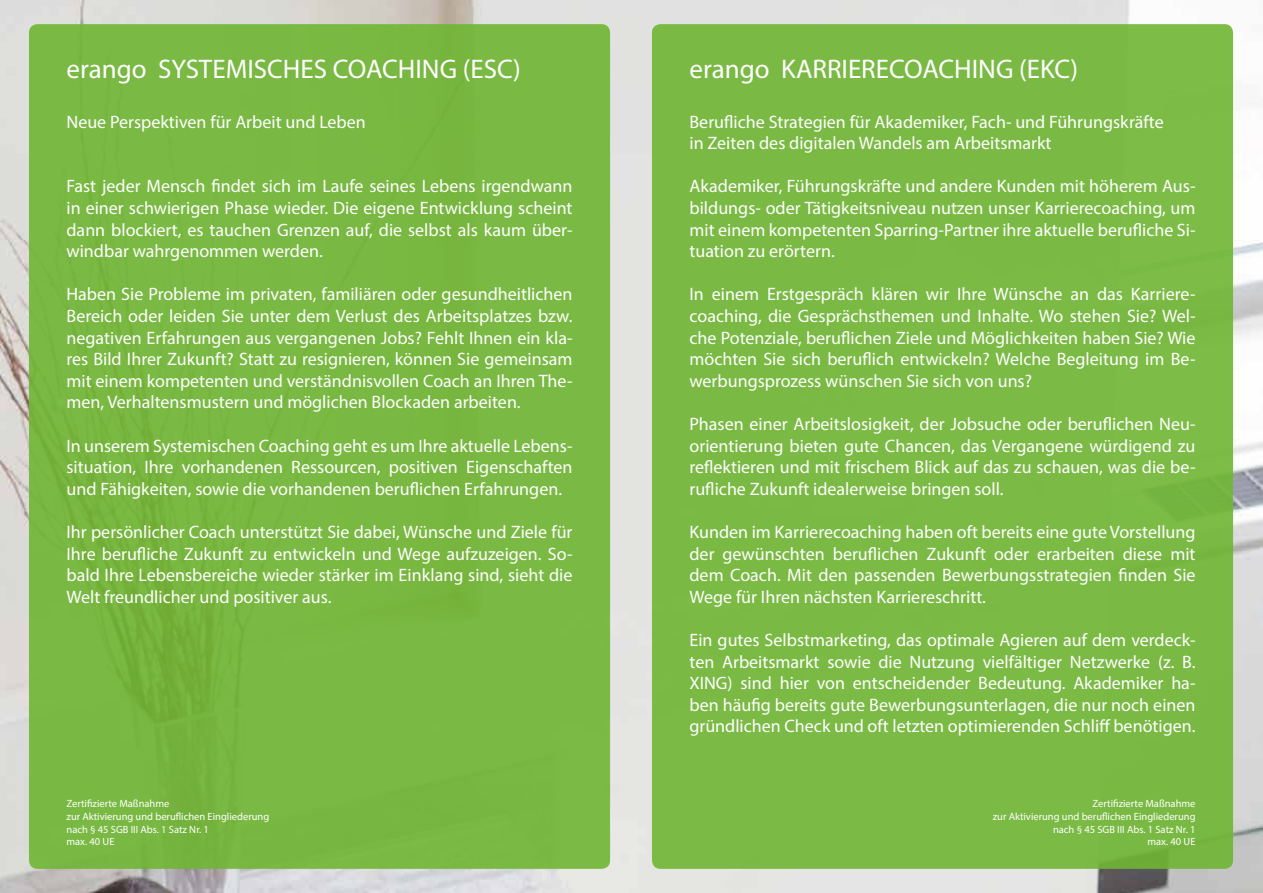
<style>
.page{position:relative;width:1263px;height:893px;background:#fff}
.page>*{position:absolute;margin:0;border:0;box-sizing:border-box;transform-origin:0 0}
.t1{font:27px "Myriad Pro";color:#fff}
.t2{font:18px/21.6px "Myriad Pro";color:#fff;text-align:justify}
.t3{font:10.5px/12.6px "Myriad Pro";color:#fff}
</style>
<div class="page">
<img style="left:0;top:0;width:1263px;height:893px">
<div style="left:29px;top:24px;width:581px;height:845px;background:#7ab943;border-radius:9px"></div>
<div style="left:652px;top:24px;width:581px;height:845px;background:#7bba44;border-radius:9px"></div>
<h1 class="t1" style="left:66px;top:52px;width:456px">erango SYSTEMISCHES COACHING (ESC)</h1>
<p class="t2" style="left:66px;top:110px;width:301px">Neue Perspektiven für Arbeit und Leben</p>
<p class="t2" style="left:66px;top:175px;width:507px">Fast jeder Mensch findet sich im Laufe seines Lebens irgendwann in einer schwierigen Phase wieder. Die eigene Entwicklung scheint dann blockiert, es tauchen Grenzen auf, die selbst als kaum über&shy;windbar wahrgenommen werden.</p>
<p class="t2" style="left:66px;top:283px;width:508px">Haben Sie Probleme im privaten, familiären oder gesundheitlichen Bereich oder leiden Sie unter dem Verlust des Arbeitsplatzes bzw. negativen Erfahrungen aus vergangenen Jobs? Fehlt Ihnen ein kla&shy;res Bild Ihrer Zukunft? Statt zu resignieren, können Sie gemeinsam mit einem kompetenten und verständnisvollen Coach an Ihren The&shy;men, Verhaltensmustern und möglichen Blockaden arbeiten.</p>
<p class="t2" style="left:66px;top:434px;width:507px">In unserem Systemischen Coaching geht es um Ihre aktuelle Lebens&shy;situation, Ihre vorhandenen Ressourcen, positiven Eigenschaften und Fähigkeiten, sowie die vorhandenen beruflichen Erfahrungen.</p>
<p class="t2" style="left:66px;top:521px;width:507px">Ihr persönlicher Coach unterstützt Sie dabei, Wünsche und Ziele für Ihre berufliche Zukunft zu entwickeln und Wege aufzuzeigen. So&shy;bald Ihre Lebensbereiche wieder stärker im Einklang sind, sieht die Welt freundlicher und positiver aus.</p>
<h1 class="t1" style="left:689px;top:52px;width:390px">erango KARRIERECOACHING (EKC)</h1>
<p class="t2" style="left:689px;top:110px;width:476px">Berufliche Strategien für Akademiker, Fach- und Führungskräfte in Zeiten des digitalen Wandels am Arbeitsmarkt</p>
<p class="t2" style="left:689px;top:175px;width:508px">Akademiker, Führungskräfte und andere Kunden mit höherem Aus&shy;bildungs- oder Tätigkeitsniveau nutzen unser Karrierecoaching, um mit einem kompetenten Sparring-Partner ihre aktuelle berufliche Si&shy;tuation zu erörtern.</p>
<p class="t2" style="left:689px;top:283px;width:507px">In einem Erstgespräch klären wir Ihre Wünsche an das Karriere&shy;coaching, die Gesprächsthemen und Inhalte. Wo stehen Sie? Wel&shy;che Potenziale, beruflichen Ziele und Möglichkeiten haben Sie? Wie möchten Sie sich beruflich entwickeln? Welche Begleitung im Be&shy;werbungsprozess wünschen Sie sich von uns?</p>
<p class="t2" style="left:689px;top:413px;width:507px">Phasen einer Arbeitslosigkeit, der Jobsuche oder beruflichen Neu&shy;orientierung bieten gute Chancen, das Vergangene würdigend zu reflektieren und mit frischem Blick auf das zu schauen, was die be&shy;rufliche Zukunft idealerweise bringen soll.</p>
<p class="t2" style="left:689px;top:521px;width:508px">Kunden im Karrierecoaching haben oft bereits eine gute Vorstellung der gewünschten beruflichen Zukunft oder erarbeiten diese mit dem Coach. Mit den passenden Bewerbungsstrategien finden Sie Wege für Ihren nächsten Karriereschritt.</p>
<p class="t2" style="left:689px;top:629px;width:507px">Ein gutes Selbstmarketing, das optimale Agieren auf dem verdeck&shy;ten Arbeitsmarkt sowie die Nutzung vielfältiger Netzwerke (z. B.<br>XING) sind hier von entscheidender Bedeutung. Akademiker ha&shy;ben häufig bereits gute Bewerbungsunterlagen, die nur noch einen gründlichen Check und oft letzten optimierenden Schliff benötigen.</p>
<p class="t3" style="left:66px;top:797px;width:204px">Zertifizierte Maßnahme<br>zur Aktivierung und beruflichen Eingliederung nach § 45 SGB III Abs. 1 Satz Nr. 1<br>max. 40 UE</p>
<p class="t3" style="left:993px;top:797px;width:204px;text-align:right">Zertifizierte Maßnahme<br>zur Aktivierung und beruflichen Eingliederung nach § 45 SGB III Abs. 1 Satz Nr. 1<br>max. 40 UE</p>
</div>
